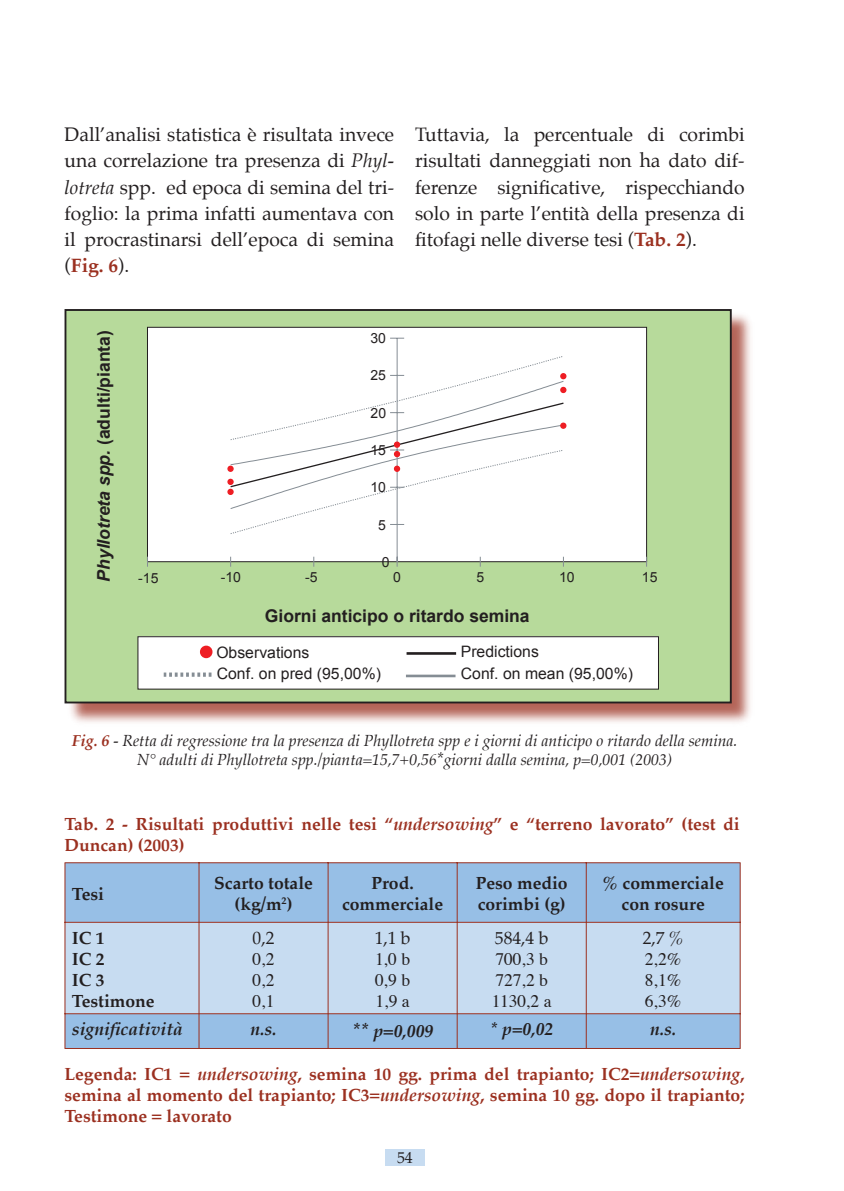
<style>
.page{position:relative;width:844px;height:1191px;background:#fff}
.page>*{position:absolute;margin:0;border:0;box-sizing:border-box;transform-origin:0 0}
.t1{font:19.25px/26.2px "Palatino";color:#231f20;text-align:justify}
.t2{font:700 17.5px/21px "Palatino";color:#9b3020;text-align:justify}
.t3{font:700 17.5px/21px "Palatino";color:#231f20;text-align:center}
.t4{font:17.5px/21px "Times";color:#231f20;text-align:justify}
.t5{font:italic 700 17.5px "Palatino";color:#231f20}
.t6{font:italic 700 17.5px "Arial";color:#231f20}
.t7{font:700 17.5px "Arial";color:#231f20}
.t8{font:17.5px "Palatino";color:#231f20}
.t9{font:italic 15.75px/19.2px "Palatino";color:#231f20;text-align:center}
.t10{font:15.75px "Arial";color:#231f20}
.t11{font:15.75px "Palatino";color:#231f20}
.t12{font:14px "Arial";color:#231f20}
.s1{font-style:italic}
.s2{font-weight:700;color:#9b3020}
.s3{font-style:normal}
.s4{font-size:17.5px}
.s5{font-size:19.25px}
</style>
<div class="page">
<div style="left:66px;top:311px;width:688px;height:415px;background:#9b3020;opacity:.75"></div>
<div style="left:65px;top:310px;width:665px;height:392px;background:#b7da9b"></div>
<div style="left:64px;top:309px;width:667px;height:394px;border:2px solid #231f20"></div>
<div style="left:147px;top:327px;width:499px;height:234px;background:#fff"></div>
<div style="left:147px;top:327px;width:499px;height:235px;border:1px solid #231f20"></div>
<hr style="left:397px;top:338px;width:1px;height:223px;background:#858d94">
<svg style="left:390px;top:338px;width:14px;height:1px"></svg>
<svg style="left:230px;top:355px;width:334px;height:180px"></svg>
<svg style="left:230px;top:380px;width:334px;height:130px"></svg>
<svg style="left:560px;top:387px;width:6px;height:6px"></svg>
<svg style="left:560px;top:373px;width:6px;height:6px"></svg>
<svg style="left:227px;top:401px;width:337px;height:94px"></svg>
<div style="left:560px;top:422px;width:6px;height:7px;border:1px solid #ee1d23;border-radius:50%"></div>
<div style="left:138px;top:636px;width:520px;height:53px;background:#fff"></div>
<div style="left:138px;top:636px;width:520px;height:53px;border:1px solid #231f20"></div>
<hr style="left:406px;top:652px;width:50px;height:3px;background:#231f20">
<svg style="left:164px;top:672px;width:48px;height:5px"></svg>
<div style="left:201px;top:647px;width:10px;height:10px;background:#ee1d23;border-radius:50%"></div>
<div style="left:200px;top:645px;width:12px;height:13px;border:3px solid #ee1d23;border-radius:50%"></div>
<hr style="left:406px;top:674px;width:49px;height:3px;background:#858d94">
<div style="left:65px;top:863px;width:674px;height:185px;background:#97bfe6"></div>
<div style="left:65px;top:923px;width:674px;height:90px;background:#c7dcf1"></div>
<hr style="left:64px;top:862px;width:134px;height:1px;background:#9b3020">
<hr style="left:64px;top:863px;width:1px;height:59px;background:#9b3020">
<hr style="left:199px;top:862px;width:128px;height:1px;background:#9b3020">
<hr style="left:198px;top:862px;width:1px;height:60px;background:#9b3020">
<hr style="left:328px;top:862px;width:128px;height:1px;background:#9b3020">
<hr style="left:327px;top:862px;width:1px;height:60px;background:#9b3020">
<hr style="left:457px;top:862px;width:128px;height:1px;background:#9b3020">
<hr style="left:456px;top:862px;width:1px;height:60px;background:#9b3020">
<hr style="left:586px;top:862px;width:154px;height:1px;background:#9b3020">
<hr style="left:585px;top:862px;width:1px;height:60px;background:#9b3020">
<hr style="left:739px;top:863px;width:1px;height:59px;background:#9b3020">
<hr style="left:64px;top:922px;width:135px;height:1px;background:#9b3020">
<hr style="left:64px;top:922px;width:1px;height:91px;background:#9b3020">
<hr style="left:199px;top:922px;width:129px;height:1px;background:#9b3020">
<hr style="left:198px;top:922px;width:1px;height:91px;background:#9b3020">
<hr style="left:328px;top:922px;width:129px;height:1px;background:#9b3020">
<hr style="left:327px;top:922px;width:1px;height:91px;background:#9b3020">
<hr style="left:457px;top:922px;width:129px;height:1px;background:#9b3020">
<hr style="left:456px;top:922px;width:1px;height:91px;background:#9b3020">
<hr style="left:586px;top:922px;width:154px;height:1px;background:#9b3020">
<hr style="left:585px;top:922px;width:1px;height:91px;background:#9b3020">
<hr style="left:739px;top:922px;width:1px;height:91px;background:#9b3020">
<hr style="left:64px;top:1013px;width:135px;height:1px;background:#9b3020">
<hr style="left:64px;top:1014px;width:1px;height:34px;background:#9b3020">
<hr style="left:199px;top:1013px;width:129px;height:1px;background:#9b3020">
<hr style="left:198px;top:1014px;width:1px;height:35px;background:#9b3020">
<hr style="left:328px;top:1013px;width:129px;height:1px;background:#9b3020">
<hr style="left:327px;top:1014px;width:1px;height:35px;background:#9b3020">
<hr style="left:457px;top:1013px;width:129px;height:1px;background:#9b3020">
<hr style="left:456px;top:1014px;width:1px;height:35px;background:#9b3020">
<hr style="left:586px;top:1013px;width:154px;height:1px;background:#9b3020">
<hr style="left:585px;top:1014px;width:1px;height:35px;background:#9b3020">
<hr style="left:739px;top:1014px;width:1px;height:34px;background:#9b3020">
<hr style="left:64px;top:1048px;width:134px;height:1px;background:#9b3020">
<hr style="left:199px;top:1048px;width:128px;height:1px;background:#9b3020">
<hr style="left:328px;top:1048px;width:128px;height:1px;background:#9b3020">
<hr style="left:457px;top:1048px;width:128px;height:1px;background:#9b3020">
<hr style="left:586px;top:1048px;width:154px;height:1px;background:#9b3020">
<div style="left:385px;top:1148px;width:39px;height:17px;background:#c7dcf1"></div>
<p class="t1" style="left:64px;top:123px;width:331px">Dall’analisi statistica è risultata invece una correlazione tra presenza di <span class="s1">Phyl&shy;lotreta</span> spp. ed epoca di semina del tri&shy;foglio: la prima infatti aumentava con il procrastinarsi dell’epoca di semina (<span class="s2">Fig. 6</span>).</p>
<p class="t1" style="left:415px;top:123px;width:331px">Tuttavia, la percentuale di corimbi risultati danneggiati non ha dato dif&shy;ferenze significative, rispecchiando solo in parte l’entità della presenza di fitofagi nelle diverse tesi (<span class="s2">Tab. 2</span>).</p>
<p class="t6" style="left:94px;top:581px;width:253px;rotate:-90deg">Phyllotreta spp. <span class="s3">(adulti/pianta)</span></p>
<p class="t12" style="left:370px;top:330px;width:17px">30</p>
<p class="t12" style="left:370px;top:367px;width:17px">25</p>
<p class="t12" style="left:370px;top:405px;width:17px">20</p>
<p class="t12" style="left:370px;top:442px;width:17px">15</p>
<p class="t12" style="left:370px;top:479px;width:17px">10</p>
<p class="t12" style="left:378px;top:517px;width:9px">5</p>
<p class="t12" style="left:381px;top:554px;width:9px">0</p>
<p class="t12" style="left:138px;top:570px;width:22px">-15</p>
<p class="t12" style="left:220px;top:569px;width:22px">-10</p>
<p class="t12" style="left:305px;top:569px;width:14px">-5</p>
<p class="t12" style="left:393px;top:569px;width:9px">0</p>
<p class="t12" style="left:476px;top:569px;width:9px">5</p>
<p class="t12" style="left:559px;top:569px;width:17px">10</p>
<p class="t12" style="left:641px;top:569px;width:17px">15</p>
<p class="t7" style="left:265px;top:606px;width:266px">Giorni anticipo o ritardo semina</p>
<p class="t10" style="left:216px;top:643px;width:94px">Observations</p>
<p class="t10" style="left:460px;top:643px;width:80px">Predictions</p>
<p class="t10" style="left:217px;top:665px;width:166px">Conf. on pred (95,00%)</p>
<p class="t10" style="left:461px;top:665px;width:173px">Conf. on mean (95,00%)</p>
<p class="t9" style="left:72px;top:732px;width:667px"><span class="s2">Fig. 6</span> - Retta di regressione tra la presenza di Phyllotreta spp e i giorni di anticipo o ritardo della semina.<br>N° adulti di Phyllotreta spp./pianta=15,7+0,56<span class="s4">*</span>giorni dalla semina, p=0,001 (2003)</p>
<p class="t2" style="left:64px;top:815px;width:676px">Tab. 2 - Risultati produttivi nelle tesi “<span class="s1">undersowing</span>” e “terreno lavorato” (test di<br>Duncan) (2003)</p>
<p class="t3" style="left:72px;top:885px;width:34px">Tesi</p>
<p class="t3" style="left:214px;top:874px;width:100px">Scarto totale (kg/m<sup>2</sup>)</p>
<p class="t3" style="left:342px;top:874px;width:103px">Prod. commerciale</p>
<p class="t3" style="left:475px;top:874px;width:93px;text-align:left">Peso medio corimbi (g)</p>
<p class="t3" style="left:602px;top:874px;width:123px">% commerciale con rosure</p>
<p class="t3" style="left:72px;top:929px;width:84px;text-align:left">IC 1<br>IC 2<br>IC 3<br>Testimone</p>
<p class="t8" style="left:252px;top:926px;width:23px">0,2</p>
<p class="t8" style="left:642px;top:926px;width:42px">2,7 %</p>
<p class="t4" style="left:644px;top:949px;width:38px">2,2% 8,1% 6,3%</p>
<p class="t8" style="left:374px;top:926px;width:37px">1,1 b</p>
<p class="t4" style="left:375px;top:949px;width:36px">1,0 b 0,9 b 1,9 a</p>
<p class="t8" style="left:495px;top:926px;width:55px">584,4 b</p>
<p class="t4" style="left:491px;top:949px;width:61px;text-align:left">700,3 b<br>727,2 b<br>1130,2 a</p>
<p class="t4" style="left:252px;top:949px;width:23px">0,2<br>0,2<br>0,1</p>
<p class="t5" style="left:72px;top:1018px;width:112px">significatività</p>
<p class="t5" style="left:250px;top:1018px;width:28px">n.s.</p>
<p class="t5" style="left:352px;top:1020px;width:83px"><span class="s5">**</span> p=0,009</p>
<p class="t5" style="left:490px;top:1018px;width:65px">* p=0,02</p>
<p class="t5" style="left:650px;top:1018px;width:28px">n.s.</p>
<p class="t2" style="left:64px;top:1064px;width:681px">Legenda: IC1 = <span class="s1">undersowing</span>, semina 10 gg. prima del trapianto; IC2=<span class="s1">undersowing</span>, semina al momento del trapianto; IC3=<span class="s1">undersowing</span>, semina 10 gg. dopo il trapianto; Testimone = lavorato</p>
<p class="t11" style="left:397px;top:1146px;width:17px">54</p>
</div>
